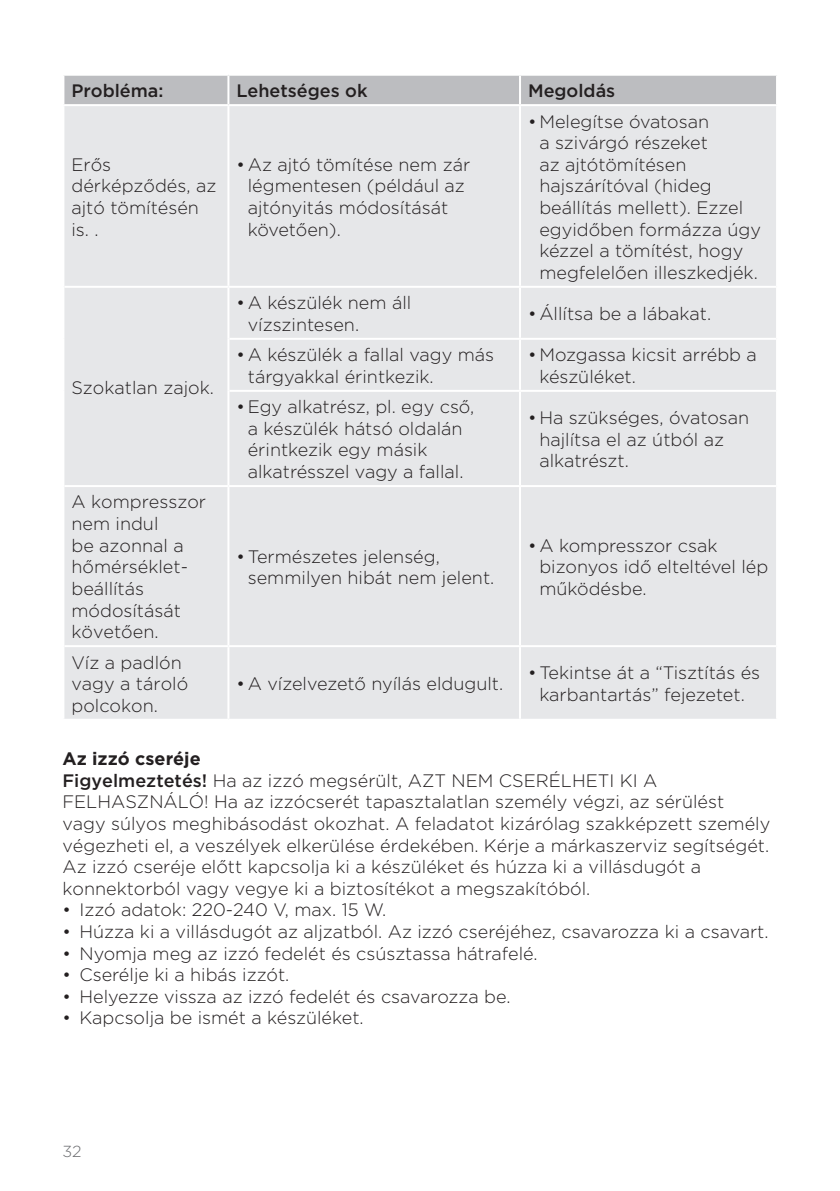
<style>
.page{position:relative;width:840px;height:1191px;background:#fff}
.page>*{position:absolute;margin:0;border:0;box-sizing:border-box;transform-origin:0 0}
.besedilo{font:300 18px/21.6px "Gotham";color:#231f20}
.seznam{font:300 18px "Gotham";color:#231f20}
.tabele_tekst{font:300 18px/21.6px "Gotham";color:#231f20}
.tabele_tekst-2{font:500 18px "Gotham";color:#231f20}
.besedilo-2{font:700 18px "Gotham";color:#231f20}
.tabela_tekst{font:500 18px "Gotham";color:#231f20}
.t1{font:300 16px "Gotham";color:#6c6d70}
.s1{font-weight:500}
</style>
<div class="page">
<div style="left:64px;top:76px;width:711px;height:28px;background:#bcbdc0"></div>
<div style="left:64px;top:106px;width:711px;height:613px;background:#e6e7e9"></div>
<hr style="left:227px;top:76px;width:2px;height:28px;background:#fff">
<hr style="left:518px;top:76px;width:2px;height:28px;background:#fff">
<hr style="left:227px;top:106px;width:2px;height:180px;background:#fff">
<hr style="left:518px;top:106px;width:2px;height:180px;background:#fff">
<hr style="left:227px;top:288px;width:2px;height:51px;background:#fff">
<hr style="left:518px;top:288px;width:2px;height:50px;background:#fff">
<hr style="left:227px;top:339px;width:2px;height:52px;background:#fff">
<hr style="left:518px;top:340px;width:2px;height:50px;background:#fff">
<hr style="left:227px;top:391px;width:2px;height:94px;background:#fff">
<hr style="left:518px;top:392px;width:2px;height:93px;background:#fff">
<hr style="left:227px;top:487px;width:2px;height:158px;background:#fff">
<hr style="left:518px;top:487px;width:2px;height:158px;background:#fff">
<hr style="left:227px;top:647px;width:2px;height:72px;background:#fff">
<hr style="left:518px;top:647px;width:2px;height:72px;background:#fff">
<hr style="left:64px;top:286px;width:164px;height:2px;background:#fff">
<hr style="left:228px;top:286px;width:291px;height:2px;background:#fff">
<hr style="left:519px;top:286px;width:256px;height:2px;background:#fff">
<hr style="left:229px;top:338px;width:290px;height:2px;background:#fff">
<hr style="left:519px;top:338px;width:256px;height:2px;background:#fff">
<hr style="left:229px;top:390px;width:290px;height:2px;background:#fff">
<hr style="left:519px;top:390px;width:256px;height:2px;background:#fff">
<hr style="left:64px;top:485px;width:164px;height:2px;background:#fff">
<hr style="left:228px;top:485px;width:291px;height:2px;background:#fff">
<hr style="left:519px;top:485px;width:256px;height:2px;background:#fff">
<hr style="left:64px;top:645px;width:164px;height:2px;background:#fff">
<hr style="left:228px;top:645px;width:291px;height:2px;background:#fff">
<hr style="left:519px;top:645px;width:256px;height:2px;background:#fff">
<p class="tabela_tekst" style="left:71px;top:79px;width:94px">Probléma:</p>
<p class="tabele_tekst-2" style="left:236px;top:79px;width:132px">Lehetséges ok</p>
<p class="tabele_tekst-2" style="left:527px;top:79px;width:89px">Megoldás</p>
<p class="tabele_tekst" style="left:71px;top:153px;width:146px">Erős dérképződés, az ajtó tömítésén is. .</p>
<p class="besedilo" style="left:248px;top:153px;width:224px;text-indent:-11px">• Az ajtó tömítése nem zár légmentesen (például az ajtónyitás módosítását követően).</p>
<p class="besedilo" style="left:539px;top:110px;width:223px;text-indent:-11px">• Melegítse óvatosan<br>a szivárgó részeket<br>az ajtótömítésen hajszárítóval (hideg beállítás mellett). Ezzel egyidőben formázza úgy kézzel a tömítést, hogy megfelelően illeszkedjék.</p>
<p class="tabele_tekst" style="left:71px;top:376px;width:144px">Szokatlan zajok.</p>
<p class="tabele_tekst" style="left:71px;top:491px;width:136px">A kompresszor nem indul<br>be azonnal a hőmérséklet&shy;beállítás módosítását követően.</p>
<p class="tabele_tekst" style="left:71px;top:651px;width:118px">Víz a padlón vagy a tároló polcokon.</p>
<p class="besedilo" style="left:248px;top:291px;width:165px;text-indent:-11px">• A készülék nem áll vízszintesen.</p>
<p class="besedilo" style="left:527px;top:302px;width:184px">• Állítsa be a lábakat.</p>
<p class="besedilo" style="left:248px;top:343px;width:248px;text-indent:-11px">• A készülék a fallal vagy más tárgyakkal érintkezik.</p>
<p class="besedilo" style="left:539px;top:343px;width:219px;text-indent:-11px">• Mozgassa kicsit arrébb a készüléket.</p>
<p class="besedilo" style="left:248px;top:395px;width:228px;text-indent:-11px">• Egy alkatrész, pl. egy cső, a készülék hátsó oldalán érintkezik egy másik alkatrésszel vagy a fallal.</p>
<p class="besedilo" style="left:539px;top:406px;width:211px;text-indent:-11px">• Ha szükséges, óvatosan hajlítsa el az útból az alkatrészt.</p>
<p class="besedilo" style="left:248px;top:545px;width:248px;text-indent:-11px">• Természetes jelenség, semmilyen hibát nem jelent.</p>
<p class="besedilo" style="left:539px;top:534px;width:230px;text-indent:-11px">• A kompresszor csak bizonyos idő elteltével lép működésbe.</p>
<p class="besedilo" style="left:236px;top:672px;width:268px">• A vízelvezető nyílás eldugult.</p>
<p class="besedilo" style="left:527px;top:661px;width:233px;text-align:center">• Tekintse át a “Tisztítás és karbantartás” fejezetet.</p>
<p class="besedilo-2" style="left:62px;top:747px;width:140px">Az izzó cseréje</p>
<p class="besedilo" style="left:62px;top:769px;width:709px"><span class="s1">Figyelmeztetés!</span> Ha az izzó megsérült, AZT NEM CSERÉLHETI KI A FELHASZNÁLÓ! Ha az izzócserét tapasztalatlan személy végzi, az sérülést vagy súlyos meghibásodást okozhat. A feladatot kizárólag szakképzett személy végezheti el, a veszélyek elkerülése érdekében. Kérje a márkaszerviz segítségét.</p>
<p class="besedilo" style="left:62px;top:855px;width:639px">Az izzó cseréje előtt kapcsolja ki a készüléket és húzza ki a villásdugót a konnektorból vagy vegye ki a biztosítékot a megszakítóból.</p>
<p class="seznam" style="left:62px;top:898px;width:325px">• Izzó adatok: 220-240 V, max. 15 W.</p>
<p class="seznam" style="left:62px;top:920px;width:707px">• Húzza ki a villásdugót az aljzatból. Az izzó cseréjéhez, csavarozza ki a csavart.</p>
<p class="seznam" style="left:62px;top:942px;width:476px">• Nyomja meg az izzó fedelét és csúsztassa hátrafelé.</p>
<p class="seznam" style="left:62px;top:963px;width:228px">• Cserélje ki a hibás izzót.</p>
<p class="seznam" style="left:62px;top:985px;width:449px">• Helyezze vissza az izzó fedelét és csavarozza be.</p>
<p class="seznam" style="left:62px;top:1006px;width:302px">• Kapcsolja be ismét a készüléket.</p>
<p class="t1" style="left:62px;top:1140px;width:21px">32</p>
</div>
